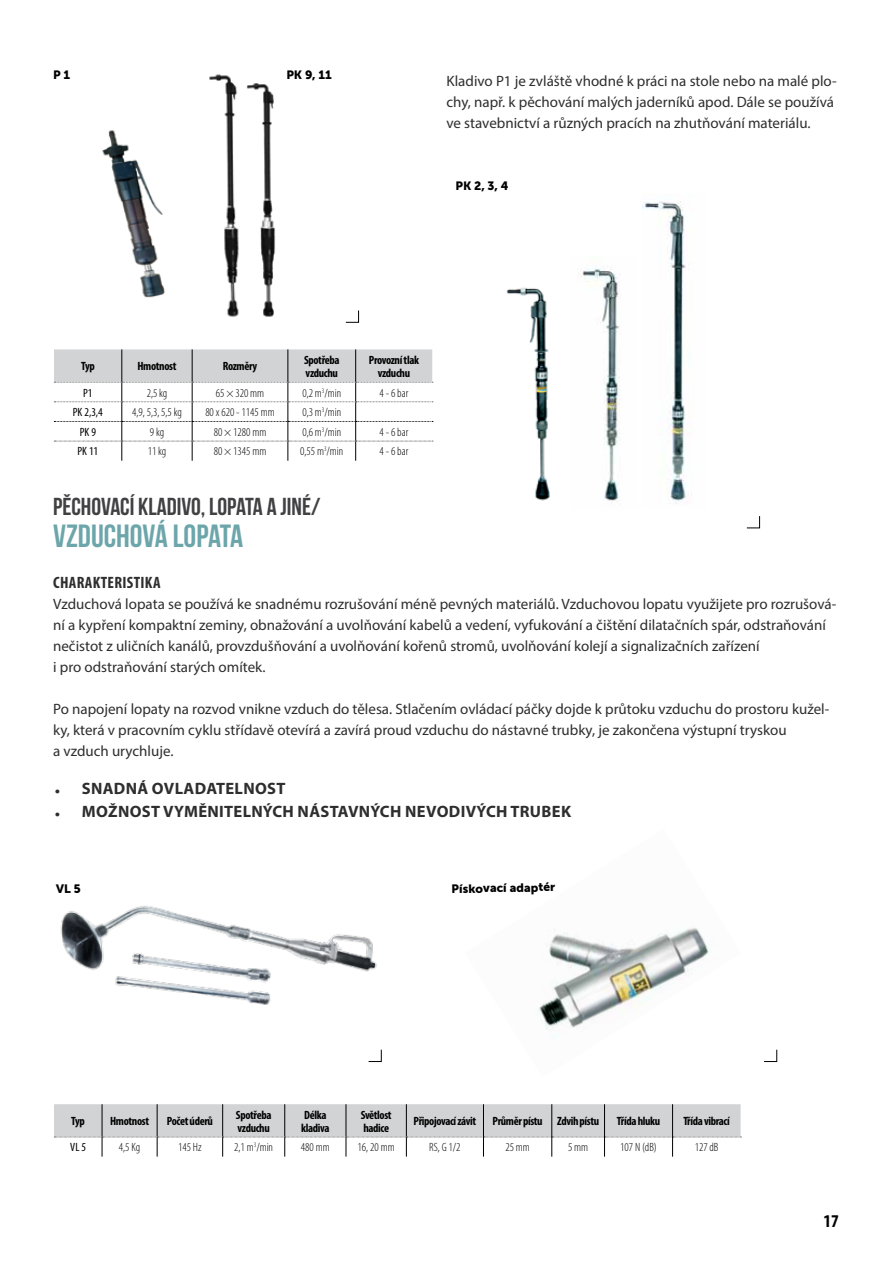
<style>
.page{position:relative;width:893px;height:1263px;background:#fff}
.page>*{position:absolute;margin:0;border:0;box-sizing:border-box;transform-origin:0 0}
.t1{font:32.1px "Bebas Neue";color:#6ca6aa}
.t2{font:24.6px "Bebas Neue";color:#414042}
.t3{font:700 condensed 18px "Myriad Pro";color:#000}
.t4{font:700 16.5px "Myriad Pro";letter-spacing:.02em;color:#2e2e2f}
.t5{font:700 condensed 16.5px "Myriad Pro";letter-spacing:.02em;color:#2e2e2f}
.t6{font:15px/21px "Myriad Pro";color:#2e2e2f}
.t7{font:300 condensed 12px "Myriad Pro";color:#000}
.t8{font:700 condensed 12px/13px "Myriad Pro";letter-spacing:-.03em;color:#000}
.t9{font:12px "Museo Sans 900";color:#000}
.t10{font:condensed 12px "Myriad Pro";color:#000}
.s1{font-family:"Arial";font-size:9px}
</style>
<div class="page">
<img style="left:102px;top:74px;width:174px;height:243px">
<svg style="left:345px;top:310px;width:14px;height:13px"></svg>
<svg style="left:764px;top:1049px;width:13px;height:13px"></svg>
<svg style="left:746px;top:516px;width:14px;height:12px"></svg>
<svg style="left:54px;top:349px;width:379px;height:112px"></svg>
<img style="left:60px;top:906px;width:322px;height:156px">
<img style="left:538px;top:928px;width:172px;height:111px">
<svg style="left:54px;top:1104px;width:687px;height:52px"></svg>
<img style="left:581px;top:267px;width:40px;height:236px">
<img style="left:643px;top:201px;width:43px;height:303px">
<img style="left:506px;top:287px;width:44px;height:214px">
<p class="t9" style="left:53px;top:68px;width:19px">P 1</p>
<p class="t9" style="left:286px;top:68px;width:47px">PK 9, 11</p>
<p class="t6" style="left:446px;top:70px;width:392px">Kladivo P1 je zvláště vhodné k práci na stole nebo na malé plo&shy;chy, např. k pěchování malých jaderníků apod. Dále se používá ve stavebnictví a různých pracích na zhutňování materiálu.</p>
<p class="t9" style="left:456px;top:179px;width:54px">PK 2, 3, 4</p>
<p class="t8" style="left:81px;top:360px;width:15px">Typ</p>
<p class="t8" style="left:137px;top:360px;width:41px">Hmotnost</p>
<p class="t8" style="left:223px;top:360px;width:36px">Rozměry</p>
<p class="t8" style="left:304px;top:353px;width:37px">Spotřeba vzduchu</p>
<p class="t8" style="left:369px;top:353px;width:52px;text-align:center">Provozní tlak vzduchu</p>
<p class="t10" style="left:83px;top:385px;width:11px">P1</p>
<p class="t7" style="left:147px;top:385px;width:22px">2,5 kg</p>
<p class="t7" style="left:216px;top:385px;width:50px">65 × 320 mm</p>
<p class="t7" style="left:302px;top:385px;width:40px">0,2 m<sup>3</sup>/min</p>
<p class="t7" style="left:380px;top:385px;width:30px">4 - 6 bar</p>
<p class="t10" style="left:73px;top:405px;width:32px">PK 2,3,4</p>
<p class="t7" style="left:132px;top:405px;width:51px">4,9, 5,3, 5,5 kg</p>
<p class="t7" style="left:205px;top:405px;width:71px">80 x 620 - 1145 mm</p>
<p class="t7" style="left:302px;top:405px;width:40px">0,3 m<sup>3</sup>/min</p>
<p class="t10" style="left:80px;top:424px;width:18px">PK 9</p>
<p class="t7" style="left:150px;top:425px;width:16px">9 kg</p>
<p class="t7" style="left:214px;top:425px;width:54px">80 × 1280 mm</p>
<p class="t7" style="left:302px;top:425px;width:40px">0,6 m<sup>3</sup>/min</p>
<p class="t7" style="left:380px;top:425px;width:30px">4 - 6 bar</p>
<p class="t10" style="left:78px;top:444px;width:22px">PK 11</p>
<p class="t7" style="left:148px;top:444px;width:20px">11 kg</p>
<p class="t7" style="left:214px;top:444px;width:54px">80 × 1345 mm</p>
<p class="t7" style="left:300px;top:444px;width:45px">0,55 m<sup>3</sup>/min</p>
<p class="t7" style="left:380px;top:444px;width:30px">4 - 6 bar</p>
<h2 class="t2" style="left:53px;top:493px;width:269px">PĚCHOVACÍ KLADIVO, LOPATA A JINÉ/</h2>
<h1 class="t1" style="left:53px;top:518px;width:191px">VZDUCHOVÁ LOPATA</h1>
<p class="t5" style="left:53px;top:572px;width:109px">Charakteristika</p>
<p class="t6" style="left:53px;top:593px;width:785px">Vzduchová lopata se používá ke snadnému rozrušování méně pevných materiálů. Vzduchovou lopatu využijete pro rozrušová&shy;ní a kypření kompaktní zeminy, obnažování a uvolňování kabelů a vedení, vyfukování a čištění dilatačních spár, odstraňování nečistot z uličních kanálů, provzdušňování a uvolňování kořenů stromů, uvolňování kolejí a signalizačních zařízení<br>i pro odstraňování starých omítek.</p>
<p class="t6" style="left:53px;top:698px;width:778px">Po napojení lopaty na rozvod vnikne vzduch do tělesa. Stlačením ovládací páčky dojde k průtoku vzduchu do prostoru kužel&shy;ky, která v pracovním cyklu střídavě otevírá a zavírá proud vzduchu do nástavné trubky, je zakončena výstupní tryskou<br>a vzduch urychluje.</p>
<p class="t4" style="left:55px;top:778px;width:232px"><span class="s1">●</span> SNADNÁ OVLADATELNOST</p>
<p class="t4" style="left:55px;top:801px;width:518px"><span class="s1">●</span> MOŽNOST VYM ĚNITELNÝCH NÁSTAVNÝCH NEVODIVÝCH TRUBEK</p>
<p class="t9" style="left:451px;top:882px;width:105px;rotate:-1deg">Pískovací adaptér</p>
<p class="t8" style="left:71px;top:1114px;width:15px">Typ</p>
<p class="t8" style="left:110px;top:1114px;width:41px">Hmotnost</p>
<p class="t8" style="left:167px;top:1114px;width:48px">Počet úderů</p>
<p class="t8" style="left:236px;top:1108px;width:37px">Spotřeba vzduchu</p>
<p class="t8" style="left:301px;top:1108px;width:30px">Délka kladiva</p>
<p class="t8" style="left:361px;top:1108px;width:32px">Světlost hadice</p>
<p class="t8" style="left:414px;top:1114px;width:64px">Připojovací závit</p>
<p class="t8" style="left:493px;top:1114px;width:108px">Průměr pístu Zdvih pístu</p>
<p class="t8" style="left:617px;top:1114px;width:45px">Třída hluku</p>
<p class="t8" style="left:683px;top:1114px;width:48px">Třída vibrací</p>
<p class="t10" style="left:70px;top:1140px;width:18px">VL 5</p>
<p class="t7" style="left:119px;top:1140px;width:23px">4,5 Kg</p>
<p class="t7" style="left:178px;top:1140px;width:25px">145 Hz</p>
<p class="t7" style="left:234px;top:1140px;width:40px">2,1 m<sup>3</sup>/min</p>
<p class="t7" style="left:301px;top:1140px;width:30px">480 mm</p>
<p class="t7" style="left:358px;top:1140px;width:39px">16, 20 mm</p>
<p class="t7" style="left:429px;top:1140px;width:33px">RS, G 1/2</p>
<p class="t7" style="left:505px;top:1140px;width:26px">25 mm</p>
<p class="t7" style="left:568px;top:1140px;width:22px">5 mm</p>
<p class="t7" style="left:620px;top:1140px;width:38px">107 N (dB)</p>
<p class="t7" style="left:695px;top:1140px;width:25px">127 dB</p>
<p class="t3" style="left:824px;top:1210px;width:17px">17</p>
</div>
